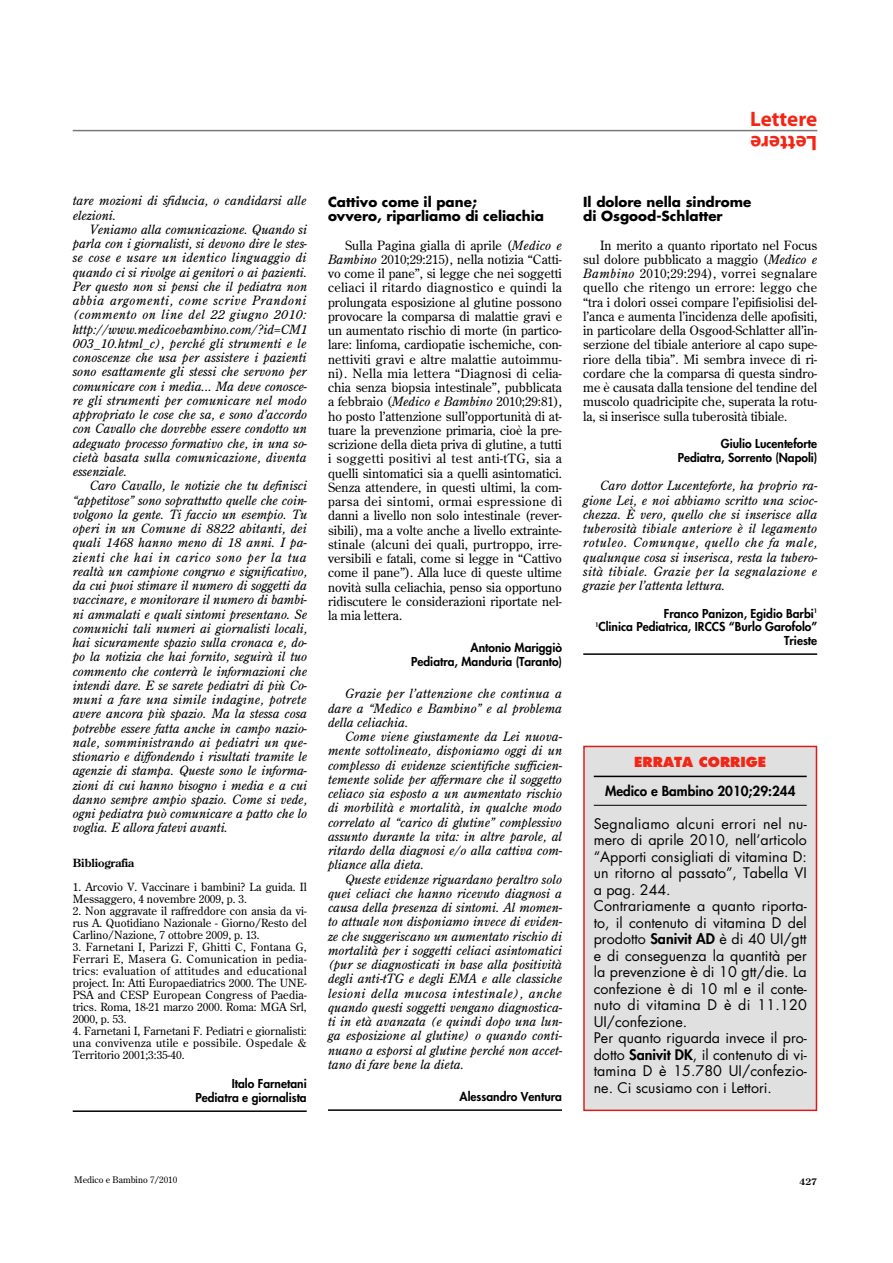
<style>
.page{position:relative;width:893px;height:1263px;background:#fff}
.page>*{position:absolute;margin:0;border:0;box-sizing:border-box;transform-origin:0 0}
.t1{font:700 21px "Myriad";color:#f32515}
.t2{font:14.25px/16.5px "Futura";color:#000}
.t3{font:700 13.5px/14.2px "Futura";color:#000}
.t4{font:800 13.5px "Futura";color:#000}
.t5{font:800 13.5px "Futura";color:#f32515}
.t6{font:italic 12.75px/14.2px "Century Old Style";color:#000;text-align:justify}
.t7{font:12.75px/14.2px "Century Old Style";color:#000;text-align:justify}
.t8{font:800 12px/13.5px "Futura";color:#000;text-align:right}
.t9{font:11.25px/12px "Century Old Style";color:#000;text-align:justify}
.t10{font:700 11.25px "Century Old Style";color:#000}
.t11{font:9px "Century Old Style";color:#000}
.t12{font:700 9px "Century Old Style";color:#000}
.s1{font-style:italic}
.s2{font-weight:800}
</style>
<div class="page">
<hr style="left:73px;top:130px;width:744px;height:1px;background:#797979">
<hr style="left:73px;top:1110px;width:234px;height:2px;background:#000">
<hr style="left:328px;top:1109px;width:234px;height:2px;background:#000">
<hr style="left:583px;top:653px;width:234px;height:2px;background:#000">
<div style="left:584px;top:747px;width:231px;height:363px;background:#dfe0df"></div>
<hr style="left:593px;top:776px;width:213px;height:1px;background:#000">
<svg style="left:593px;top:805px;width:214px;height:1px"></svg>
<div style="left:583px;top:746px;width:234px;height:365px;border:2px solid #d51f1b"></div>
<p class="t6" style="left:73px;top:195px;width:235px">tare mozioni di sfiducia, o candidarsi alle elezioni.</p>
<p class="t6" style="left:73px;top:223px;width:236px;text-indent:17px">Veniamo alla comunicazione. Quando si parla con i giornalisti, si devono dire le stes&shy;se cose e usare un identico linguaggio di quando ci si rivolge ai genitori o ai pazienti.<br>Per questo non si pensi che il pediatra non abbia argomenti, come scrive Prandoni (commento on line del 22 giugno 2010: http://www.medicoebambino.com/?id=CM1<br>003_10.html_c), perché gli strumenti e le conoscenze che usa per assistere i pazienti sono esattamente gli stessi che servono per comunicare con i media... Ma deve conosce&shy;re gli strumenti per comunicare nel modo appropriato le cose che sa, e sono d’accordo con Cavallo che dovrebbe essere condotto un adeguato processo formativo che, in una so&shy;cietà basata sulla comunicazione, diventa essenziale.</p>
<p class="t6" style="left:73px;top:480px;width:236px;text-indent:17px">Caro Cavallo, le notizie che tu definisci “appetitose” sono soprattutto quelle che coin&shy;volgono la gente. Ti faccio un esempio. Tu operi in un Comune di 8822 abitanti, dei quali 1468 hanno meno di 18 anni. I pa&shy;zienti che hai in carico sono per la tua realtà un campione congruo e significativo, da cui puoi stimare il numero di soggetti da vaccinare, e monitorare il numero di bambi&shy;ni ammalati e quali sintomi presentano. Se comunichi tali numeri ai giornalisti locali, hai sicuramente spazio sulla cronaca e, do&shy;po la notizia che hai fornito, seguirà il tuo commento che conterrà le informazioni che intendi dare. E se sarete pediatri di più Co&shy;muni a fare una simile indagine, potrete avere ancora più spazio. Ma la stessa cosa potrebbe essere fatta anche in campo nazio&shy;nale, somministrando ai pediatri un que&shy;stionario e diffondendo i risultati tramite le agenzie di stampa. Queste sono le informa&shy;zioni di cui hanno bisogno i media e a cui danno sempre ampio spazio. Come si vede, ogni pediatra può comunicare a patto che lo voglia. E allora fatevi avanti.</p>
<p class="t10" style="left:73px;top:859px;width:63px">Bibliografia</p>
<p class="t9" style="left:73px;top:882px;width:235px">1. Arcovio V. Vaccinare i bambini? La guida. Il<br>Messaggero, 4 novembre 2009, p. 3.</p>
<p class="t9" style="left:73px;top:906px;width:235px">2. Non aggravate il raffreddore con ansia da vi&shy;rus A. Quotidiano Nazionale - Giorno/Resto del Carlino/Nazione, 7 ottobre 2009, p. 13.</p>
<p class="t9" style="left:73px;top:942px;width:235px">3. Farnetani I, Parizzi F, Ghitti C, Fontana G, Ferrari E, Masera G. Comunication in pedia&shy;trics: evaluation of attitudes and educational project. In: Atti Europaediatrics 2000. The UNE-PSA and CESP European Congress of Paedia&shy;trics. Roma, 18-21 marzo 2000. Roma: MGA Srl, 2000, p. 53.</p>
<p class="t9" style="left:73px;top:1026px;width:235px">4. Farnetani I, Farnetani F. Pediatri e giornalisti: una convivenza utile e possibile. Ospedale &amp; Territorio 2001;3:35-40.</p>
<p class="t8" style="left:195px;top:1077px;width:113px;line-height:14.2px">Italo Farnetani<br>Pediatra e giornalista</p>
<p class="t3" style="left:328px;top:196px;width:218px">Cattivo come il pane;<br>ovvero, riparliamo di celiachia</p>
<p class="t7" style="left:328px;top:239px;width:235px;text-indent:17px">Sulla Pagina gialla di aprile (<span class="s1">Medico e Bambino</span> 2010;29:215), nella notizia “Catti&shy;vo come il pane”, si legge che nei soggetti celiaci il ritardo diagnostico e quindi la prolungata esposizione al glutine possono provocare la comparsa di malattie gravi e un aumentato rischio di morte (in partico&shy;lare: linfoma, cardiopatie ischemiche, con&shy;nettiviti gravi e altre malattie autoimmu&shy;ni). Nella mia lettera “Diagnosi di celia&shy;chia senza biopsia intestinale”, pubblicata a febbraio (<span class="s1">Medico e Bambino</span> 2010;29:81), ho posto l’attenzione sull’opportunità di at&shy;tuare la prevenzione primaria, cioè la pre&shy;scrizione della dieta priva di glutine, a tutti i soggetti positivi al test anti-tTG, sia a quelli sintomatici sia a quelli asintomatici.<br>Senza attendere, in questi ultimi, la com&shy;parsa dei sintomi, ormai espressione di danni a livello non solo intestinale (rever&shy;sibili), ma a volte anche a livello extrainte&shy;stinale (alcuni dei quali, purtroppo, irre&shy;versibili e fatali, come si legge in “Cattivo come il pane”). Alla luce di queste ultime novità sulla celiachia, penso sia opportuno ridiscutere le considerazioni riportate nel&shy;la mia lettera.</p>
<p class="t8" style="left:411px;top:642px;width:152px">Antonio Mariggiò<br>Pediatra, Manduria (Taranto)</p>
<p class="t6" style="left:328px;top:688px;width:235px;text-indent:17px">Grazie per l’attenzione che continua a dare a “Medico e Bambino” e al problema della celiachia.</p>
<p class="t6" style="left:328px;top:730px;width:236px;text-indent:17px">Come viene giustamente da Lei nuova&shy;mente sottolineato, disponiamo oggi di un complesso di evidenze scientifiche sufficien&shy;temente solide per affermare che il soggetto celiaco sia esposto a un aumentato rischio di morbilità e mortalità, in qualche modo correlato al “carico di glutine” complessivo assunto durante la vita: in altre parole, al ritardo della diagnosi e/o alla cattiva com&shy;pliance alla dieta.</p>
<p class="t6" style="left:328px;top:873px;width:236px;text-indent:17px">Queste evidenze riguardano peraltro solo quei celiaci che hanno ricevuto diagnosi a causa della presenza di sintomi. Al momen&shy;to attuale non disponiamo invece di eviden&shy;ze che suggeriscano un aumentato rischio di mortalità per i soggetti celiaci asintomatici (pur se diagnosticati in base alla positività degli anti-tTG e degli EMA e alle classiche lesioni della mucosa intestinale), anche quando questi soggetti vengano diagnostica&shy;ti in età avanzata (e quindi dopo una lun&shy;ga esposizione al glutine) o quando conti&shy;nuano a esporsi al glutine perché non accet&shy;tano di fare bene la dieta.</p>
<p class="t8" style="left:459px;top:1091px;width:104px">Alessandro Ventura</p>
<h1 class="t1" style="left:750px;top:111px;width:68px">Lettere</h1>
<h1 class="t1" style="left:817px;top:150px;width:68px;rotate:-180deg">Lettere</h1>
<p class="t3" style="left:583px;top:196px;width:170px">Il dolore nella sindrome di Osgood-Schlatter</p>
<p class="t7" style="left:583px;top:239px;width:235px;text-indent:17px">In merito a quanto riportato nel Focus sul dolore pubblicato a maggio (<span class="s1">Medico e Bambino</span> 2010;29:294), vorrei segnalare quello che ritengo un errore: leggo che “tra i dolori ossei compare l’epifisiolisi del&shy;l’anca e aumenta l’incidenza delle apofisiti, in particolare della Osgood-Schlatter all’in&shy;serzione del tibiale anteriore al capo supe&shy;riore della tibia”. Mi sembra invece di ri&shy;cordare che la comparsa di questa sindro&shy;me è causata dalla tensione del tendine del muscolo quadricipite che, superata la rotu&shy;la, si inserisce sulla tuberosità tibiale.</p>
<p class="t8" style="left:677px;top:438px;width:141px">Giulio Lucenteforte<br>Pediatra, Sorrento (Napoli)</p>
<p class="t6" style="left:583px;top:480px;width:236px;text-indent:17px">Caro dottor Lucenteforte, ha proprio ra&shy;gione Lei, e noi abbiamo scritto una scioc&shy;chezza. È vero, quello che si inserisce alla tuberosità tibiale anteriore è il legamento rotuleo. Comunque, quello che fa male, qualunque cosa si inserisca, resta la tubero&shy;sità tibiale. Grazie per la segnalazione e grazie per l’attenta lettura.</p>
<p class="t8" style="left:595px;top:608px;width:224px">Franco Panizon, Egidio Barbi<sup>1<br>1</sup>Clinica Pediatrica, IRCCS “Burlo Garofolo”<br>Trieste</p>
<p class="t5" style="left:634px;top:756px;width:134px">ERRATA CORRIGE</p>
<p class="t4" style="left:605px;top:785px;width:192px">Medico e Bambino 2010;29:244</p>
<p class="t2" style="left:593px;top:816px;width:214px">Segnaliamo alcuni errori nel nu&shy;mero di aprile 2010, nell’articolo “Apporti consigliati di vitamina D: un ritorno al passato”, Tabella VI a pag. 244.<br>Contrariamente a quanto riporta&shy;to, il contenuto di vitamina D del prodotto <span class="s2">Sanivit AD</span> è di 40 UI/gtt e di conseguenza la quantità per la prevenzione è di 10 gtt/die. La confezione è di 10 ml e il conte&shy;nuto di vitamina D è di 11.120<br>UI/confezione.<br>Per quanto riguarda invece il pro&shy;dotto <span class="s2">Sanivit DK</span>, il contenuto di vi&shy;tamina D è 15.780 UI/confezio&shy;ne. Ci scusiamo con i Lettori.</p>
<p class="t11" style="left:74px;top:1176px;width:104px">Medico e Bambino 7/2010</p>
<p class="t12" style="left:799px;top:1178px;width:19px">427</p>
</div>
